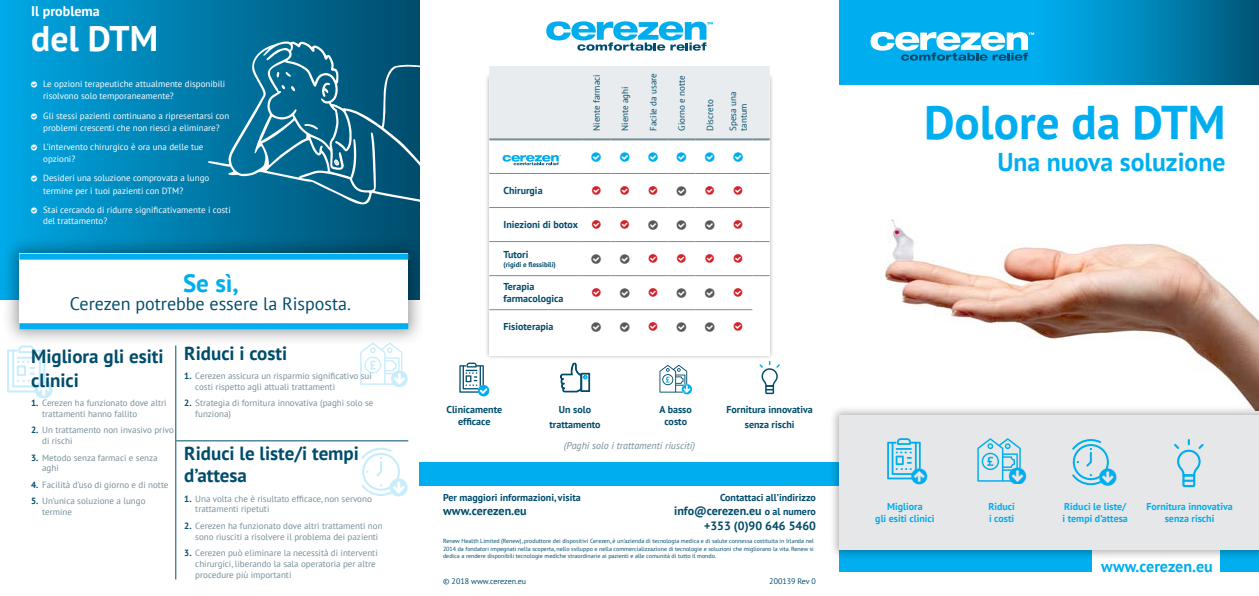
<style>
.page{position:relative;width:1259px;height:596px;background:#fff}
.page>*{position:absolute;margin:0;border:0;box-sizing:border-box;transform-origin:0 0}
.t1{font:700 47.2px "PT Sans";color:#00aeef}
.t2{font:700 35.6px "PT Sans";color:#fff}
.t3{font:700 25.7px "PT Sans";color:#00aeef}
.t4{font:700 25px "PT Sans";color:#00aeef}
.t5{font:700 19px/24px "PT Sans";color:#004c6c}
.t6{font:18px "PT Sans";color:#004c6c}
.t7{font:700 16px "PT Sans";color:#00aeef}
.t8{font:700 14px "PT Sans";color:#fff}
.t9{font:700 12px/14.4px "PT Sans";color:#004c6c;text-align:right}
.t10{font:700 10px/12px "PT Sans";color:#004c6c;text-align:center}
.t11{font:700 10px/12px "PT Sans";color:#00aeef;text-align:center}
.t12{font:italic 10px "PT Sans";color:#768d99}
.t13{font:9px/10.8px "PT Sans";color:#768d99}
.t14{font:9px/12px "PT Sans";color:#fff}
.t15{font:9px/10.8px "PT Sans";color:#004c6c}
.t16{font:8px "PT Sans";color:#004c6c}
.t17{font:700 7px "PT Sans";color:#004c6c}
.t18{font:6px/7.2px "PT Sans";color:#004c6c;text-align:justify}
.s1{font-weight:700;color:#004c6c}
.s2{font-size:10px}
</style>
<div class="page">
<div style="left:839px;top:547px;width:253px;height:24px;background:#00aeef"></div>
<div style="left:420px;top:461px;width:419px;height:24px;background:#00aeef"></div>
<div style="left:1220px;top:547px;width:39px;height:24px;background:#00aeef"></div>
<img style="left:839px;top:84px;width:420px;height:320px">
<svg style="left:839px;top:0;width:420px;height:84px;background:#0095cd"></svg>
<div style="left:0;top:0;width:420px;height:299px;background:linear-gradient(to right,#00a7e5,#004b6a)"></div>
<svg style="left:870px;top:32px;width:164px;height:29px"></svg>
<div style="left:828px;top:404px;width:431px;height:156px;background:#000;opacity:.3"></div>
<div style="left:839px;top:415px;width:420px;height:134px;background:#e6e7e8"></div>
<div style="left:484px;top:72px;width:290px;height:287px;background:#000;opacity:.33"></div>
<div style="left:489px;top:77px;width:280px;height:278px;background:#fff"></div>
<hr style="left:489px;top:207px;width:93px;height:1px;background:#768d99">
<svg style="left:582px;top:207px;width:187px;height:1px"></svg>
<hr style="left:489px;top:241px;width:93px;height:1px;background:#768d99">
<svg style="left:582px;top:241px;width:187px;height:1px"></svg>
<hr style="left:489px;top:275px;width:93px;height:1px;background:#768d99">
<svg style="left:582px;top:275px;width:187px;height:1px"></svg>
<hr style="left:489px;top:309px;width:93px;height:1px;background:#768d99">
<svg style="left:582px;top:309px;width:171px;height:1px"></svg>
<div style="left:489px;top:66px;width:280px;height:74px;background:#e9ecee"></div>
<hr style="left:489px;top:173px;width:93px;height:1px;background:#768d99">
<svg style="left:582px;top:173px;width:187px;height:1px"></svg>
<svg style="left:502px;top:155px;width:59px;height:10px"></svg>
<svg style="left:546px;top:21px;width:166px;height:30px"></svg>
<svg style="left:459px;top:362px;width:30px;height:34px"></svg>
<svg style="left:560px;top:362px;width:30px;height:30px"></svg>
<svg style="left:659px;top:364px;width:33px;height:30px"></svg>
<svg style="left:759px;top:361px;width:21px;height:33px"></svg>
<div style="left:2px;top:235px;width:425px;height:112px;background:#000;opacity:.38"></div>
<div style="left:19px;top:253px;width:389px;height:76px;background:#fff"></div>
<div style="left:19px;top:253px;width:389px;height:6px;background:#00aeef"></div>
<div style="left:19px;top:323px;width:389px;height:6px;background:#00aeef"></div>
<hr style="left:175px;top:345px;width:1px;height:234px;background:#004c6c">
<hr style="left:176px;top:440px;width:232px;height:1px;background:#004c6c">
<svg style="left:208px;top:41px;width:212px;height:172px;background:#197194"></svg>
<svg style="left:321px;top:82px;width:9px;height:15px"></svg>
<svg style="left:304px;top:124px;width:14px;height:5px"></svg>
<svg style="left:291px;top:86px;width:4px;height:5px"></svg>
<svg style="left:286px;top:72px;width:5px;height:5px"></svg>
<svg style="left:282px;top:85px;width:3px;height:4px"></svg>
<svg style="left:334px;top:159px;width:5px;height:7px"></svg>
<svg style="left:1174px;top:439px;width:30px;height:48px"></svg>
<svg style="left:7px;top:345px;width:46px;height:48px"></svg>
<svg style="left:360px;top:342px;width:48px;height:43px"></svg>
<svg style="left:361px;top:447px;width:39px;height:49px"></svg>
<svg style="left:31px;top:82px;width:6px;height:6px"></svg>
<svg style="left:31px;top:113px;width:6px;height:6px"></svg>
<svg style="left:31px;top:144px;width:6px;height:6px"></svg>
<svg style="left:31px;top:176px;width:6px;height:6px"></svg>
<svg style="left:31px;top:207px;width:6px;height:6px"></svg>
<svg style="left:887px;top:438px;width:34px;height:42px"></svg>
<svg style="left:977px;top:438px;width:44px;height:44px"></svg>
<svg style="left:1072px;top:439px;width:37px;height:47px"></svg>
<h3 class="t8" style="left:31px;top:1px;width:70px">Il problema</h3>
<h2 class="t2" style="left:31px;top:15px;width:128px">del DTM</h2>
<p class="t14" style="left:43px;top:78px;width:184px">Le opzioni terapeutiche attualmente disponibili risolvono solo temporaneamente?</p>
<p class="t14" style="left:43px;top:109px;width:188px">Gli stessi pazienti continuano a ripresentarsi con problemi crescenti che non riesci a eliminare?</p>
<p class="t14" style="left:43px;top:141px;width:162px">L’intervento chirurgico è ora una delle tue opzioni?</p>
<p class="t14" style="left:43px;top:172px;width:168px">Desideri una soluzione comprovata a lungo termine per i tuoi pazienti con DTM?</p>
<p class="t14" style="left:43px;top:204px;width:189px;line-height:10.8px">Stai cercando di ridurre significativamente i costi del trattamento?</p>
<h3 class="t4" style="left:183px;top:266px;width:57px">Se sì,</h3>
<h3 class="t6" style="left:70px;top:291px;width:283px">Cerezen potrebbe essere la Risposta.</h3>
<h3 class="t5" style="left:31px;top:343px;width:134px">Migliora gli esiti clinici</h3>
<p class="t13" style="left:42px;top:397px;width:126px;text-indent:-11px"><span class="s1">1.</span> Cerezen ha funzionato dove altri trattamenti hanno fallito</p>
<p class="t13" style="left:42px;top:424px;width:133px;text-indent:-11px"><span class="s1">2.</span> Un trattamento non invasivo privo di rischi</p>
<p class="t13" style="left:42px;top:451px;width:117px;text-indent:-11px"><span class="s1">3.</span> Metodo senza farmaci e senza aghi</p>
<p class="t13" style="left:31px;top:479px;width:139px"><span class="s1">4.</span> Facilità d’uso di giorno e di notte</p>
<p class="t13" style="left:42px;top:495px;width:105px;text-indent:-11px"><span class="s1">5.</span> Un’unica soluzione a lungo termine</p>
<h3 class="t5" style="left:184px;top:340px;width:104px">Riduci i costi</h3>
<p class="t13" style="left:195px;top:370px;width:178px;text-indent:-11px"><span class="s1">1.</span> Cerezen assicura un risparmio significativo sui costi rispetto agli attuali trattamenti</p>
<p class="t13" style="left:195px;top:397px;width:180px;text-indent:-11px"><span class="s1">2.</span> Strategia di fornitura innovativa (paghi solo se funziona)</p>
<h3 class="t5" style="left:184px;top:440px;width:176px;line-height:22.8px">Riduci le liste/i tempi d’attesa</h3>
<p class="t13" style="left:195px;top:492px;width:178px;text-indent:-11px"><span class="s1">1.</span> Una volta che è risultato efficace, non servono trattamenti ripetuti</p>
<p class="t13" style="left:195px;top:520px;width:189px;text-indent:-11px"><span class="s1">2.</span> Cerezen ha funzionato dove altri trattamenti non sono riusciti a risolvere il problema dei pazienti</p>
<p class="t13" style="left:195px;top:547px;width:184px;text-indent:-11px"><span class="s1">3.</span> Cerezen può eliminare la necessità di interventi chirurgici, liberando la sala operatoria per altre procedure più importanti</p>
<p class="t15" style="left:591px;top:131px;width:58px;rotate:-90deg">Niente farmaci</p>
<p class="t15" style="left:619px;top:131px;width:46px;rotate:-90deg">Niente aghi</p>
<p class="t15" style="left:647px;top:131px;width:59px;rotate:-90deg">Facile da usare</p>
<p class="t15" style="left:676px;top:131px;width:57px;rotate:-90deg">Giorno e notte</p>
<p class="t15" style="left:704px;top:131px;width:33px;rotate:-90deg">Discreto</p>
<p class="t15" style="left:727px;top:131px;width:41px;rotate:-90deg">Spesa una tantum</p>
<p class="t10" style="left:503px;top:184px;width:41px">Chirurgia</p>
<p class="t10" style="left:503px;top:218px;width:76px">Iniezioni di botox</p>
<p class="t10" style="left:503px;top:248px;width:27px">Tutori</p>
<p class="t17" style="left:503px;top:259px;width:54px">(rigidi e flessibili)</p>
<p class="t10" style="left:503px;top:280px;width:61px;text-align:left">Terapia farmacologica</p>
<p class="t10" style="left:503px;top:320px;width:52px">Fisioterapia</p>
<p class="t10" style="left:446px;top:403px;width:57px">Clinicamente efficace</p>
<p class="t10" style="left:549px;top:402px;width:53px;line-height:14.4px">Un solo trattamento</p>
<p class="t10" style="left:659px;top:403px;width:34px">A basso costo</p>
<p class="t10" style="left:726px;top:402px;width:88px;line-height:14.4px">Fornitura innovativa senza rischi</p>
<p class="t12" style="left:564px;top:439px;width:133px">(Paghi solo i trattamenti riusciti)</p>
<p class="t10" style="left:720px;top:491px;width:97px">Contattaci all’indirizzo</p>
<h3 class="t9" style="left:674px;top:503px;width:143px">info@cerezen.eu <span class="s2">o al numero </span>+353 (0)90 646 5460</h3>
<p class="t10" style="left:443px;top:491px;width:139px">Per maggiori informazioni, visita</p>
<h3 class="t9" style="left:443px;top:503px;width:85px">www.cerezen.eu</h3>
<p class="t18" style="left:443px;top:537px;width:372px">Renew Health Limited (Renew), produttore dei dispositivi Cerezen, è un’azienda di tecnologia medica e di salute connessa costituita in Irlanda nel 2014 da fondatori impegnati nella scoperta, nello sviluppo e nella commercializzazione di tecnologie e soluzioni che migliorano la vita. Renew si dedica a rendere disponibili tecnologie mediche straordinarie ai pazienti e alle comunità di tutto il mondo.</p>
<p class="t16" style="left:443px;top:575px;width:85px">© 2018 www.cerezen.eu</p>
<p class="t16" style="left:769px;top:575px;width:48px">200139 Rev 0</p>
<h1 class="t1" style="left:924px;top:91px;width:303px">Dolore da DTM</h1>
<h3 class="t3" style="left:997px;top:145px;width:230px">Una nuova soluzione</h3>
<p class="t11" style="left:875px;top:500px;width:61px">Migliora<br>gli esiti clinici</p>
<p class="t11" style="left:988px;top:500px;width:28px;text-align:left">Riduci i costi</p>
<p class="t11" style="left:1062px;top:500px;width:67px;text-align:left">Riduci le liste/ i tempi d’attesa</p>
<p class="t11" style="left:1146px;top:500px;width:88px">Fornitura innovativa senza rischi</p>
<h3 class="t7" style="left:1101px;top:555px;width:113px">www.cerezen.eu</h3>
</div>
